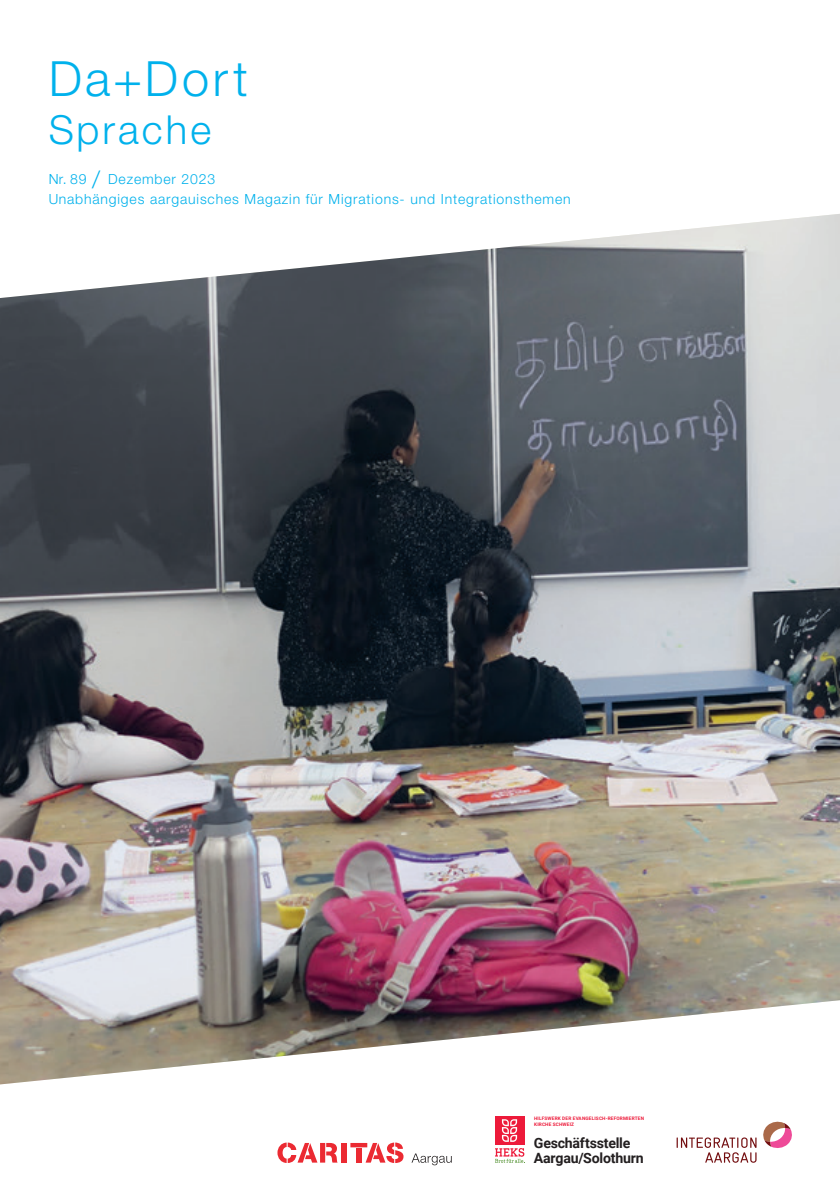
<style>
.page{position:relative;width:840px;height:1191px;background:#fff}
.page>*{position:absolute;margin:0;border:0;box-sizing:border-box;transform-origin:0 0}
.t1{font:300 48.6px "Helvetica Neue LT Std";letter-spacing:.08em;color:#00b1ec}
.t2{font:300 40px "Helvetica Neue LT Std";letter-spacing:.08em;color:#00b1ec}
.t3{font:700 14.2px/14.6px "Roboto";letter-spacing:-.015em;color:#231f20}
.t4{font:300 14px/20px "Helvetica Neue LT Std";letter-spacing:.06em;color:#00b1ec}
.t5{font:700 4.8px/5.8px "Roboto";letter-spacing:.035em;color:#ed1a3a}
.s1{font-size:24px}
</style>
<div class="page">
<svg style="left:676px;top:1121px;width:116px;height:41px"></svg>
<svg style="left:411px;top:1153px;width:40px;height:12px"></svg>
<div style="left:342px;top:1143px;width:5px;height:19px;background:#eb2a32"></div>
<svg style="left:277px;top:1142px;width:60px;height:21px"></svg>
<svg style="left:350px;top:1142px;width:53px;height:21px"></svg>
<svg style="left:495px;top:1148px;width:29px;height:15px"></svg>
<div style="left:494px;top:1116px;width:29px;height:29px;background:#ed1a3a"></div>
<svg style="left:501px;top:1119px;width:16px;height:22px"></svg>
<img style="left:0;top:214px;width:839px;height:870px">
<h1 class="t1" style="left:48px;top:49px;width:201px">Da+Dort</h1>
<h2 class="t2" style="left:48px;top:105px;width:165px">Sprache</h2>
<p class="t4" style="left:48px;top:169px;width:523px">Nr. 89 <span class="s1">/</span> Dezember 2023<br>Unabhängiges aargauisches Magazin für Migrations- und Integrationsthemen</p>
<p class="t5" style="left:534px;top:1115px;width:111px">HILFSWERK DER EVANGELISCH-REFORMIERTEN<br>KIRCHE SCHWEIZ</p>
<p class="t3" style="left:533px;top:1135px;width:111px">Geschäftsstelle<br>Aargau/Solothurn</p>
</div>
